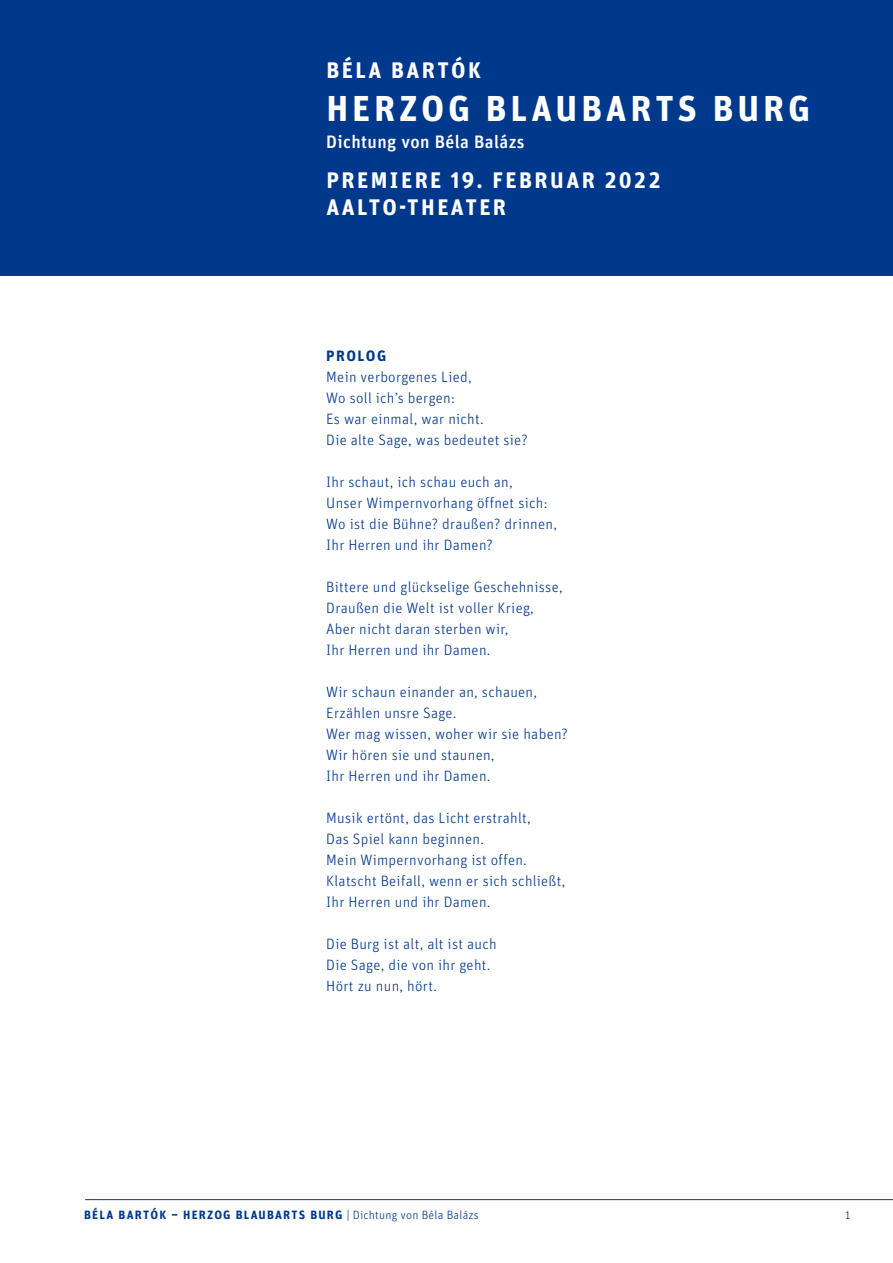
<style>
.page{position:relative;width:893px;height:1263px;background:#fff}
.page>*{position:absolute;margin:0;border:0;box-sizing:border-box;transform-origin:0 0}
.t1{font:700 36px "Unit Pro";letter-spacing:.11em;color:#fff}
.t2{font:700 22.5px/27px "Unit Pro";letter-spacing:.11em;color:#fff}
.t3{font:500 18px "Unit Pro";letter-spacing:.02em;color:#fff}
.t4{font:300 15px/21px "Unit Pro";letter-spacing:.02em;color:#00388c}
.t5{font:700 15px "Unit Pro";letter-spacing:.1em;color:#00388c}
.t6{font:700 12px "Unit Pro";letter-spacing:.1em;color:#00388c}
.t7{font:300 12px "Unit Pro";color:#00388c}
.s1{font-weight:300}
</style>
<div class="page">
<hr style="left:85px;top:1199px;width:808px;height:1px;background:#00388c">
<div style="left:0;top:0;width:893px;height:276px;background:#00388c"></div>
<h2 class="t2" style="left:326px;top:56px;width:156px">BÉLA BARTÓK</h2>
<h1 class="t1" style="left:326px;top:82px;width:485px">HERZOG BLAUBARTS BURG</h1>
<p class="t3" style="left:326px;top:128px;width:200px">Dichtung von Béla Balázs</p>
<h2 class="t2" style="left:326px;top:165px;width:336px">PREMIERE 19. FEBRUAR 2022<br>AALTO-THEATER</h2>
<p class="t5" style="left:326px;top:344px;width:62px">PROLOG</p>
<p class="t4" style="left:326px;top:365px;width:203px">Mein verborgenes Lied,<br>Wo soll ich’s bergen:<br>Es war einmal, war nicht.<br>Die alte Sage, was bedeutet sie?</p>
<p class="t4" style="left:326px;top:470px;width:232px">Ihr schaut, ich schau euch an,<br>Unser Wimpernvorhang öffnet sich:<br>Wo ist die Bühne? draußen? drinnen,<br>Ihr Herren und ihr Damen?</p>
<p class="t4" style="left:326px;top:575px;width:238px">Bittere und glückselige Geschehnisse,<br>Draußen die Welt ist voller Krieg,<br>Aber nicht daran sterben wir,<br>Ihr Herren und ihr Damen.</p>
<p class="t4" style="left:326px;top:680px;width:243px">Wir schaun einander an, schauen,<br>Erzählen unsre Sage.<br>Wer mag wissen, woher wir sie haben?<br>Wir hören sie und staunen,<br>Ihr Herren und ihr Damen.</p>
<p class="t4" style="left:326px;top:806px;width:241px">Musik ertönt, das Licht erstrahlt,<br>Das Spiel kann beginnen.<br>Mein Wimpernvorhang ist offen.<br>Klatscht Beifall, wenn er sich schließt,<br>Ihr Herren und ihr Damen.</p>
<p class="t4" style="left:326px;top:932px;width:172px">Die Burg ist alt, alt ist auch<br>Die Sage, die von ihr geht.<br>Hört zu nun, hört.</p>
<p class="t6" style="left:84px;top:1206px;width:396px">BÉLA BARTÓK – HERZOG BLAUBARTS BURG <span class="s1">| Dichtung von Béla Balázs</span></p>
<p class="t7" style="left:845px;top:1207px;width:7px">1</p>
</div>
